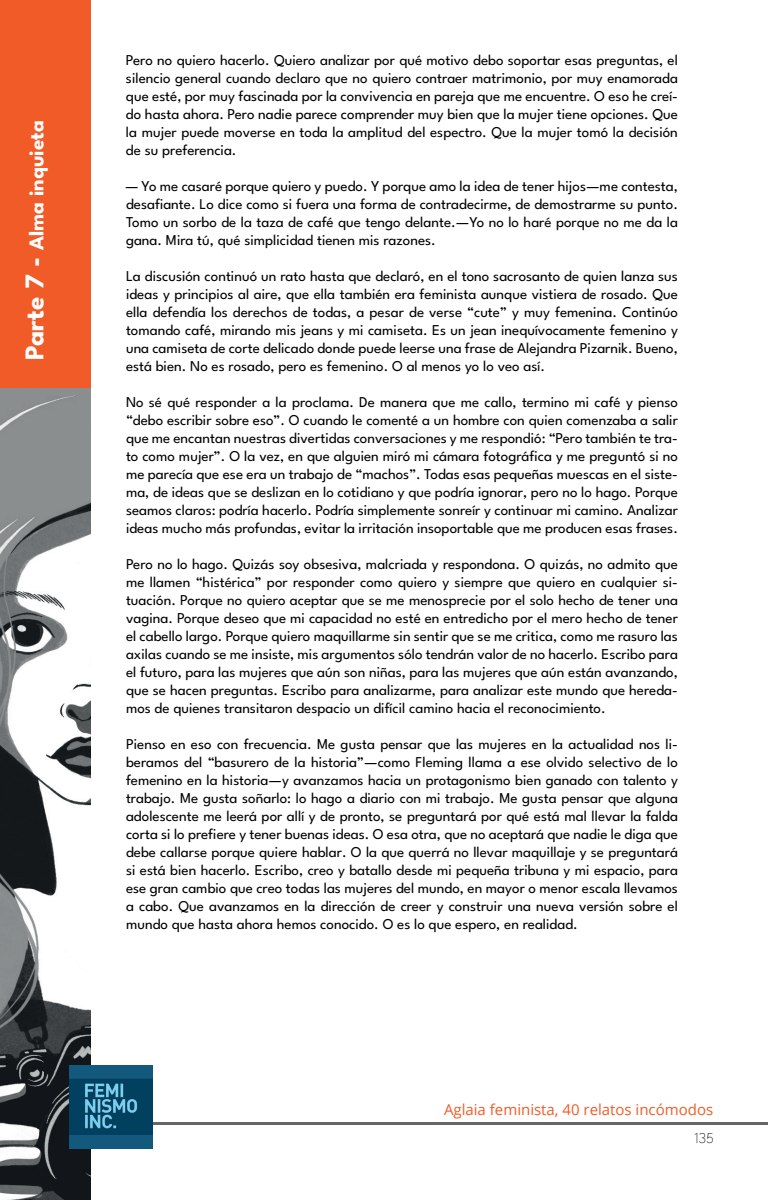
<style>
.page{position:relative;width:768px;height:1200px;background:#fff}
.page>*{position:absolute;margin:0;border:0;box-sizing:border-box;transform-origin:0 0}
.t1{font:700 21px "League Spartan";color:#fff}
.t2{font:15px/18px "League Spartan";color:#000001;text-align:justify}
.t3{font:15px "Open Sans";color:#f15b27}
.t4{font:100 15px "League Spartan";color:#000001}
.s1{font-size:27px}
</style>
<div class="page">
<hr style="left:15px;top:1122px;width:753px;height:3px;background:#000001">
<div style="left:0;top:0;width:91px;height:400px;background:#f15b27"></div>
<img style="left:0;top:389px;width:91px;height:811px">
<img style="left:69px;top:1065px;width:84px;height:84px">
<h1 class="t1" style="left:20px;top:360px;width:241px;rotate:-90deg"><span class="s1">Parte 7 -</span> Alma inquieta</h1>
<p class="t2" style="left:126px;top:49px;width:553px">Pero no quiero hacerlo. Quiero analizar por qué motivo debo soportar esas preguntas, el silencio general cuando declaro que no quiero contraer matrimonio, por muy enamorada que esté, por muy fascinada por la convivencia en pareja que me encuentre. O eso he creí&shy;do hasta ahora. Pero nadie parece comprender muy bien que la mujer tiene opciones. Que la mujer puede moverse en toda la amplitud del espectro. Que la mujer tomó la decisión de su preferencia.</p>
<p class="t2" style="left:126px;top:175px;width:553px">— Yo me casaré porque quiero y puedo. Y porque amo la idea de tener hijos—me contesta, desafiante. Lo dice como si fuera una forma de contradecirme, de demostrarme su punto.<br>Tomo un sorbo de la taza de café que tengo delante.—Yo no lo haré porque no me da la gana. Mira tú, qué simplicidad tienen mis razones.</p>
<p class="t2" style="left:126px;top:265px;width:553px">La discusión continuó un rato hasta que declaró, en el tono sacrosanto de quien lanza sus ideas y principios al aire, que ella también era feminista aunque vistiera de rosado. Que ella defendía los derechos de todas, a pesar de verse “cute” y muy femenina. Continúo tomando café, mirando mis jeans y mi camiseta. Es un jean inequívocamente femenino y una camiseta de corte delicado donde puede leerse una frase de Alejandra Pizarnik. Bueno, está bien. No es rosado, pero es femenino. O al menos yo lo veo así.</p>
<p class="t2" style="left:126px;top:391px;width:553px">No sé qué responder a la proclama. De manera que me callo, termino mi café y pienso “debo escribir sobre eso”. O cuando le comenté a un hombre con quien comenzaba a salir que me encantan nuestras divertidas conversaciones y me respondió: “Pero también te tra&shy;to como mujer”. O la vez, en que alguien miró mi cámara fotográfica y me preguntó si no me parecía que ese era un trabajo de “machos”. Todas esas pequeñas muescas en el siste&shy;ma, de ideas que se deslizan en lo cotidiano y que podría ignorar, pero no lo hago. Porque seamos claros: podría hacerlo. Podría simplemente sonreír y continuar mi camino. Analizar ideas mucho más profundas, evitar la irritación insoportable que me producen esas frases.</p>
<p class="t2" style="left:126px;top:553px;width:553px">Pero no lo hago. Quizás soy obsesiva, malcriada y respondona. O quizás, no admito que me llamen “histérica” por responder como quiero y siempre que quiero en cualquier si&shy;tuación. Porque no quiero aceptar que se me menosprecie por el solo hecho de tener una vagina. Porque deseo que mi capacidad no esté en entredicho por el mero hecho de tener el cabello largo. Porque quiero maquillarme sin sentir que se me critica, como me rasuro las axilas cuando se me insiste, mis argumentos sólo tendrán valor de no hacerlo. Escribo para el futuro, para las mujeres que aún son niñas, para las mujeres que aún están avanzando, que se hacen preguntas. Escribo para analizarme, para analizar este mundo que hereda&shy;mos de quienes transitaron despacio un difícil camino hacia el reconocimiento.</p>
<p class="t2" style="left:126px;top:733px;width:554px">Pienso en eso con frecuencia. Me gusta pensar que las mujeres en la actualidad nos li&shy;beramos del “basurero de la historia”—como Fleming llama a ese olvido selectivo de lo femenino en la historia—y avanzamos hacia un protagonismo bien ganado con talento y trabajo. Me gusta soñarlo: lo hago a diario con mi trabajo. Me gusta pensar que alguna adolescente me leerá por allí y de pronto, se preguntará por qué está mal llevar la falda corta si lo prefiere y tener buenas ideas. O esa otra, que no aceptará que nadie le diga que debe callarse porque quiere hablar. O la que querrá no llevar maquillaje y se preguntará si está bien hacerlo. Escribo, creo y batallo desde mi pequeña tribuna y mi espacio, para ese gran cambio que creo todas las mujeres del mundo, en mayor o menor escala llevamos a cabo. Que avanzamos en la dirección de creer y construir una nueva versión sobre el mundo que hasta ahora hemos conocido. O es lo que espero, en realidad.</p>
<p class="t3" style="left:444px;top:1099px;width:271px">Aglaia feminista, 40 relatos incómodos</p>
<p class="t4" style="left:694px;top:1127px;width:21px">135</p>
</div>
